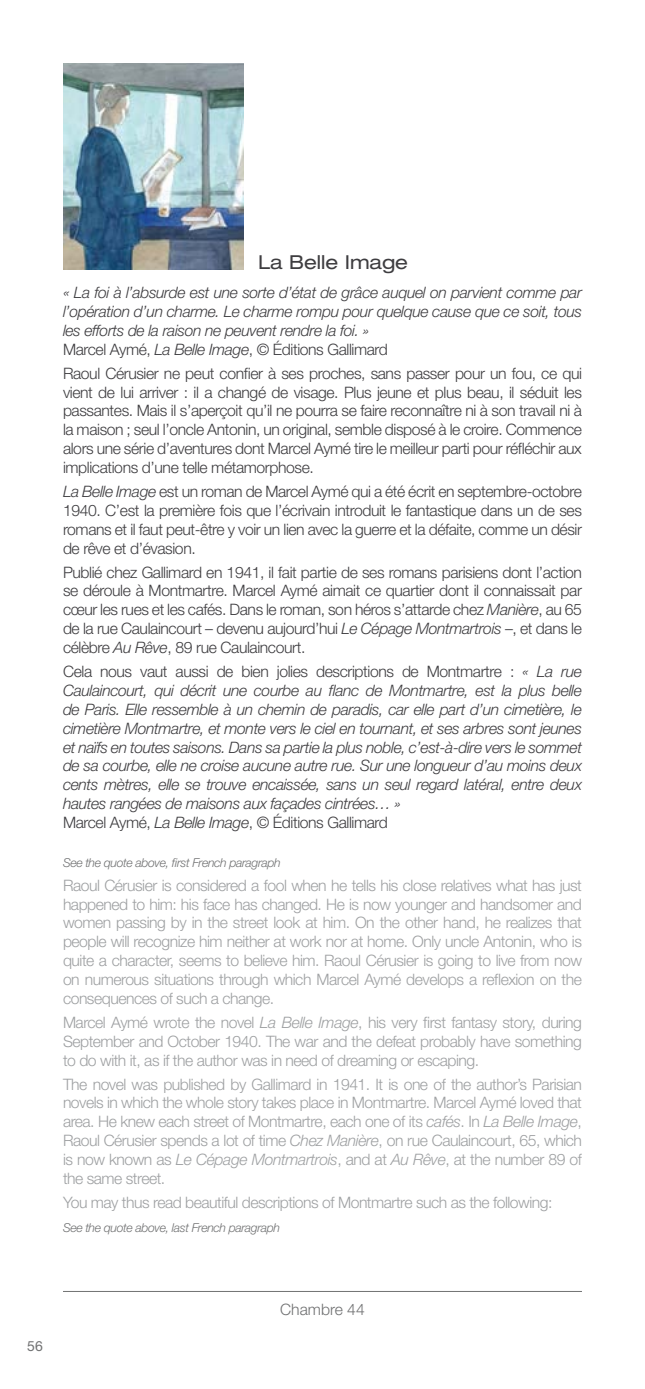
<style>
.page{position:relative;width:645px;height:1389px;background:#fff}
.page>*{position:absolute;margin:0;border:0;box-sizing:border-box;transform-origin:0 0}
.t1{font:expanded 19.25px "Helvetica Neue LT Std";color:#3e3d40}
.t2{font:300 15.75px/18.9px "Helvetica Neue LT Std";letter-spacing:-.03em;color:#9ea0a2;text-align:justify}
.t3{font:300 15.75px/18.9px "Helvetica Neue LT Std";letter-spacing:-.025em;color:#3e3d40;text-align:justify}
.t4{font:italic 300 15.75px/18.9px "Helvetica Neue LT Std";letter-spacing:-.025em;color:#3e3d40;text-align:justify}
.t5{font:300 15.75px "Helvetica Neue LT Std";color:#707172}
.t6{font:14px "Helvetica Neue LT Std";color:#707172}
.t7{font:italic 300 12.25px "Helvetica Neue LT Std";letter-spacing:-.03em;color:#707172}
.s1{font-style:italic}
.s2{font-style:normal}
</style>
<div class="page">
<hr style="left:63px;top:1291px;width:519px;height:1px;background:#707172">
<img style="left:63px;top:63px;width:180px;height:207px">
<p class="t1" style="left:258px;top:251px;width:152px">La Belle Image</p>
<p class="t4" style="left:63px;top:283px;width:520px">« La foi à l’absurde est une sorte d’état de grâce auquel on parvient comme par l’opération d’un charme. Le charme rompu pour quelque cause que ce soit, tous les efforts de la raison ne peuvent rendre la foi. »</p>
<p class="t3" style="left:63px;top:339px;width:326px">Marcel Aymé, <span class="s1">La Belle Image</span>, © Éditions Gallimard</p>
<p class="t3" style="left:63px;top:363px;width:520px">Raoul Cérusier ne peut confier à ses proches, sans passer pour un fou, ce qui vient de lui arriver : il a changé de visage. Plus jeune et plus beau, il séduit les passantes. Mais il s’aperçoit qu’il ne pourra se faire reconnaître ni à son travail ni à la maison ; seul l’oncle Antonin, un original, semble disposé à le croire. Commence alors une série d’aventures dont Marcel Aymé tire le meilleur parti pour réfléchir aux implications d’une telle métamorphose.</p>
<p class="t3" style="left:63px;top:482px;width:520px"><span class="s1">La Belle Image</span> est un roman de Marcel Aymé qui a été écrit en septembre-octobre 1940. C’est la première fois que l’écrivain introduit le fantastique dans un de ses romans et il faut peut-être y voir un lien avec la guerre et la défaite, comme un désir de rêve et d’évasion.</p>
<p class="t3" style="left:63px;top:562px;width:520px">Publié chez Gallimard en 1941, il fait partie de ses romans parisiens dont l’action se déroule à Montmartre. Marcel Aymé aimait ce quartier dont il connaissait par cœur les rues et les cafés. Dans le roman, son héros s’attarde chez <span class="s1">Manière</span>, au 65 de la rue Caulaincourt – devenu aujourd’hui <span class="s1">Le Cépage Montmartrois</span> –, et dans le célèbre <span class="s1">Au Rêve</span>, 89 rue Caulaincourt.</p>
<p class="t4" style="left:63px;top:662px;width:520px"><span class="s2">Cela nous vaut aussi de bien jolies descriptions de Montmartre :</span> « La rue Caulaincourt, qui décrit une courbe au flanc de Montmartre, est la plus belle de Paris. Elle ressemble à un chemin de paradis, car elle part d’un cimetière, le cimetière Montmartre, et monte vers le ciel en tournant, et ses arbres sont jeunes et naïfs en toutes saisons. Dans sa partie la plus noble, c’est-à-dire vers le sommet de sa courbe, elle ne croise aucune autre rue. Sur une longueur d’au moins deux cents mètres, elle se trouve encaissée, sans un seul regard latéral, entre deux hautes rangées de maisons aux façades cintrées… »</p>
<p class="t3" style="left:63px;top:813px;width:326px">Marcel Aymé, <span class="s1">La Belle Image</span>, © Éditions Gallimard</p>
<p class="t7" style="left:63px;top:855px;width:219px">See the quote above, first French paragraph</p>
<p class="t2" style="left:63px;top:875px;width:520px">Raoul Cérusier is considered a fool when he tells his close relatives what has just happened to him: his face has changed. He is now younger and handsomer and women passing by in the street look at him. On the other hand, he realizes that people will recognize him neither at work nor at home. Only uncle Antonin, who is quite a character, seems to believe him. Raoul Cérusier is going to live from now on numerous situations through which Marcel Aymé develops a reflexion on the consequences of such a change.</p>
<p class="t2" style="left:63px;top:1012px;width:520px">Marcel Aymé wrote the novel <span class="s1">La Belle Image</span>, his very first fantasy story, during September and October 1940. The war and the defeat probably have something to do with it, as if the author was in need of dreaming or escaping.</p>
<p class="t2" style="left:63px;top:1074px;width:520px">The novel was published by Gallimard in 1941. It is one of the author’s Parisian novels in which the whole story takes place in Montmartre. Marcel Aymé loved that area. He knew each street of Montmartre, each one of its <span class="s1">cafés</span>. In <span class="s1">La Belle Image</span>, Raoul Cérusier spends a lot of time <span class="s1">Chez Manière</span>, on rue Caulaincourt, 65, which is now known as <span class="s1">Le Cépage Montmartrois</span>, and at <span class="s1">Au Rêve</span>, at the number 89 of the same street.</p>
<p class="t2" style="left:63px;top:1193px;width:491px">You may thus read beautiful descriptions of Montmartre such as the following:</p>
<p class="t7" style="left:63px;top:1220px;width:219px">See the quote above, last French paragraph</p>
<p class="t6" style="left:27px;top:1338px;width:17px">56</p>
<p class="t5" style="left:280px;top:1300px;width:86px">Chambre 44</p>
</div>
